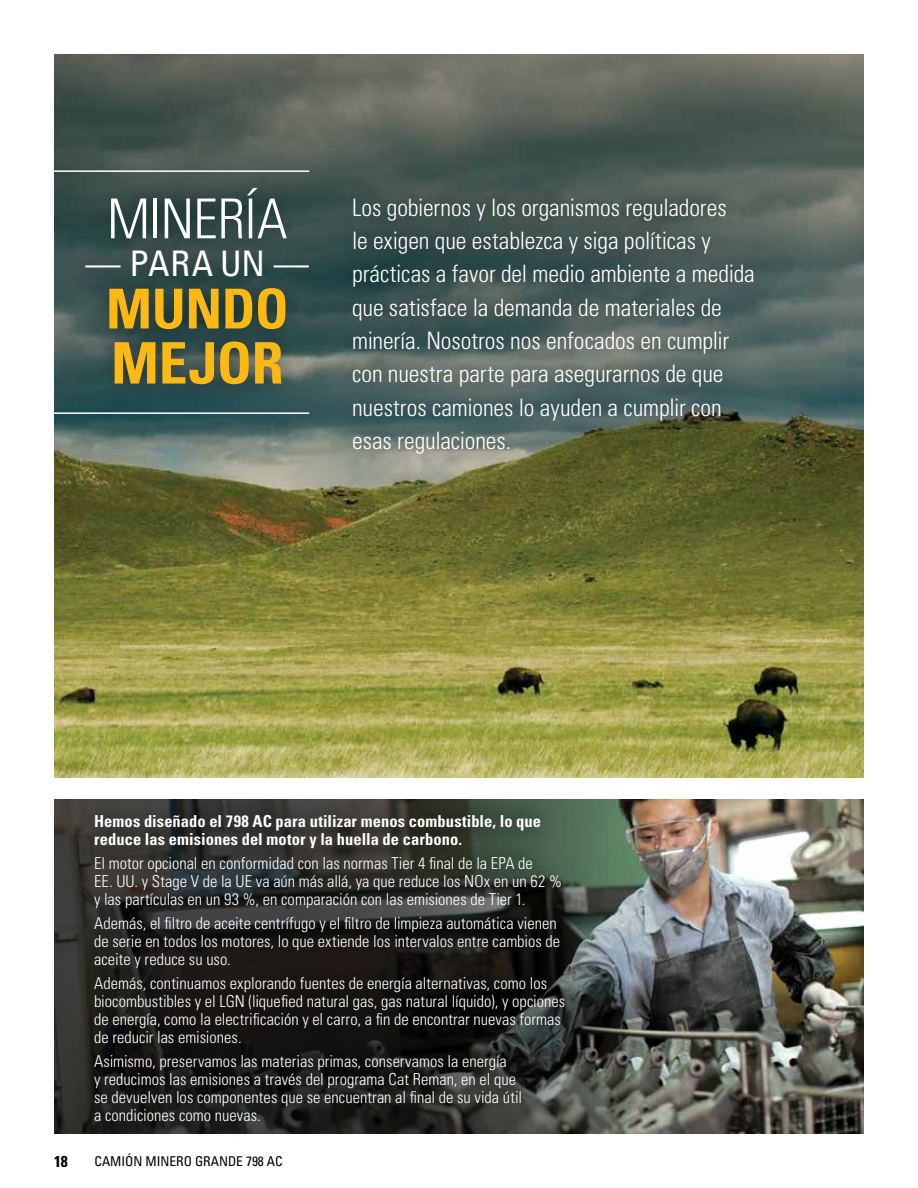
<style>
.page{position:relative;width:918px;height:1188px;background:#fff}
.page>*{position:absolute;margin:0;border:0;box-sizing:border-box;transform-origin:0 0}
.t1{font:700 condensed 57.3px "Univers LT Std";letter-spacing:-.005em;color:#fdb913}
.t2{font:300 condensed 55.05px "Univers LT Std";letter-spacing:-.015em;color:#fff}
.t3{font:700 condensed 55.05px "Univers LT Std";letter-spacing:-.005em;color:#fdb913}
.t4{font:condensed 35.25px "Univers LT Std";letter-spacing:.01em;color:#fff}
.t5{font:300 condensed 24px/33.3px "Univers LT Std";letter-spacing:-.005em;color:#fff}
.t6{font:300 condensed 16.5px/18px "Univers LT Std";color:#fff}
.t7{font:700 condensed 16.5px/18px "Univers LT Std";letter-spacing:.005em;color:#fff}
.t8{font:700 condensed 15.75px "Univers LT Std";color:#000}
.t9{font:condensed 13.5px "Univers LT Std";color:#000}
</style>
<div class="page">
<img style="left:648px;top:799px;width:216px;height:335px">
<svg style="left:54px;top:799px;width:594px;height:335px;background:#555c56"></svg>
<img style="left:54px;top:54px;width:810px;height:724px">
<div style="left:335px;top:183px;width:436px;height:287px;background:#000;opacity:.6"></div>
<div style="left:69px;top:171px;width:256px;height:231px;background:#000;opacity:.4"></div>
<hr style="left:48px;top:412px;width:261px;height:2px;background:#fff">
<hr style="left:48px;top:170px;width:261px;height:2px;background:#fff">
<div style="left:77px;top:797px;width:505px;height:341px;background:#000;opacity:.75"></div>
<h2 class="t2" style="left:107px;top:186px;width:182px">MINERÍA</h2>
<h3 class="t4" style="left:86px;top:241px;width:225px">— PARA UN —</h3>
<h2 class="t3" style="left:106px;top:275px;width:184px">MUNDO</h2>
<h1 class="t1" style="left:111px;top:328px;width:174px">MEJOR</h1>
<p class="t5" style="left:352px;top:191px;width:404px">Los gobiernos y los organismos reguladores<br>le exigen que establezca y siga políticas y prácticas a favor del medio ambiente a medida que satisface la demanda de materiales de minería. Nosotros nos enfocados en cumplir con nuestra parte para asegurarnos de que nuestros camiones lo ayuden a cumplir con esas regulaciones.</p>
<p class="t7" style="left:94px;top:812px;width:449px">Hemos diseñado el 798 AC para utilizar menos combustible, lo que reduce las emisiones del motor y la huella de carbono.</p>
<p class="t6" style="left:94px;top:854px;width:469px">El motor opcional en conformidad con las normas Tier 4 final de la EPA de<br>EE. UU. y Stage V de la UE va aún más allá, ya que reduce los NOx en un 62 % y las partículas en un 93 %, en comparación con las emisiones de Tier 1.</p>
<p class="t6" style="left:94px;top:914px;width:468px">Además, el filtro de aceite centrífugo y el filtro de limpieza automática vienen de serie en todos los motores, lo que extiende los intervalos entre cambios de aceite y reduce su uso.</p>
<p class="t6" style="left:94px;top:974px;width:473px">Además, continuamos explorando fuentes de energía alternativas, como los biocombustibles y el LGN (liquefied natural gas, gas natural líquido), y opciones de energía, como la electrificación y el carro, a fin de encontrar nuevas formas de reducir las emisiones.</p>
<p class="t6" style="left:94px;top:1052px;width:430px">Asimismo, preservamos las materias primas, conservamos la energía<br>y reducimos las emisiones a través del programa Cat Reman, en el que se devuelven los componentes que se encuentran al final de su vida útil a condiciones como nuevas.</p>
<p class="t8" style="left:54px;top:1151px;width:15px">18</p>
<p class="t9" style="left:94px;top:1153px;width:190px">CAMIÓN MINERO GRANDE 798 AC</p>
</div>
